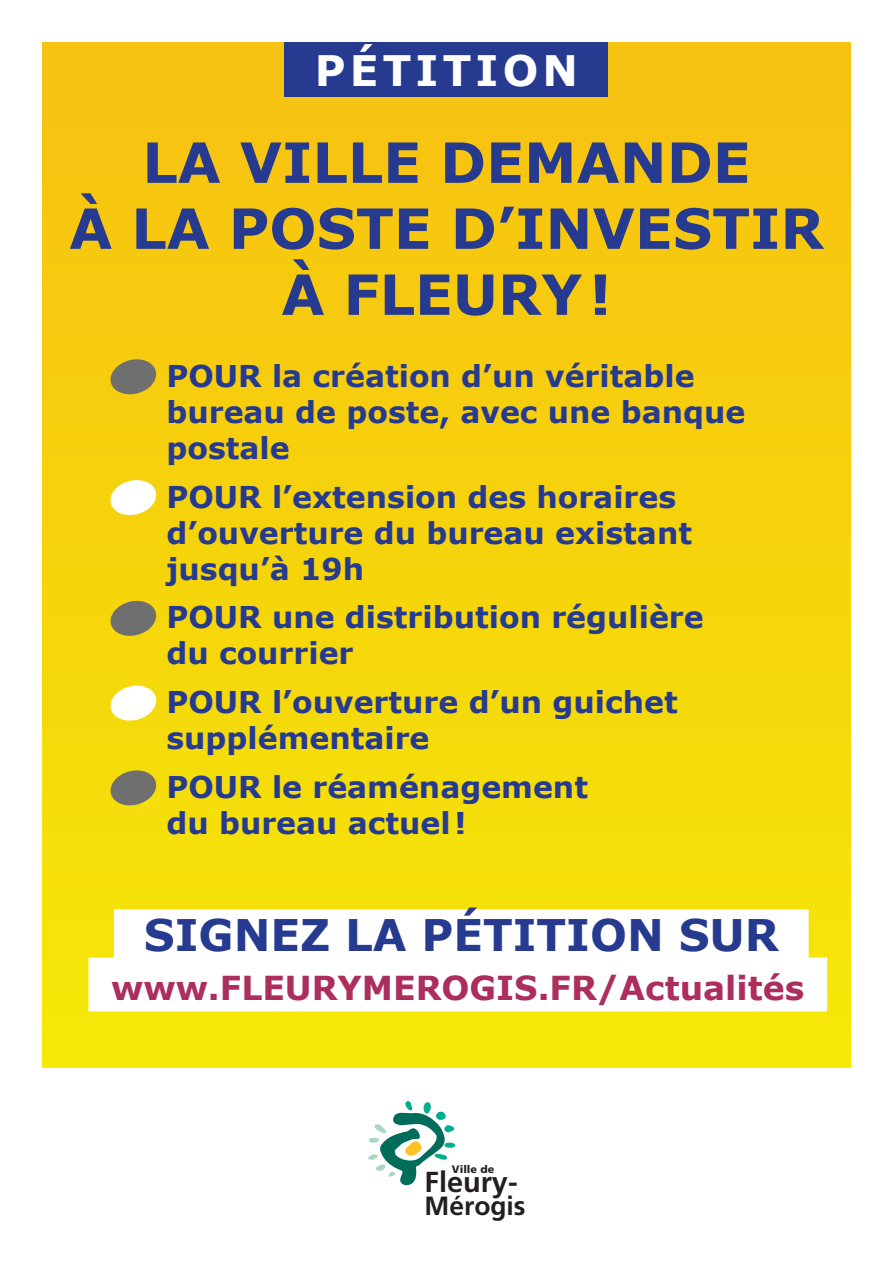
<style>
.page{position:relative;width:893px;height:1263px;background:#fff}
.page>*{position:absolute;margin:0;border:0;box-sizing:border-box;transform-origin:0 0}
.t1{font:700 55.5px/66px "Verdana";color:#263b90;text-align:center}
.t2{font:700 43.5px "Verdana";color:#263b90}
.t3{font:700 42px "Verdana";letter-spacing:.1em;color:#fff}
.t4{font:700 33px "Verdana";color:#ac2e5c}
.t5{font:700 30px/36px "Verdana";color:#263b90}
.t6{font:700 28.95px "Frutiger";color:#231f20}
.t7{font:700 26.4px "Frutiger";color:#231f20}
.t8{font:900 10.8px "Frutiger";color:#231f20}
</style>
<div class="page">
<div style="left:43px;top:43px;width:807px;height:1024px;background:linear-gradient(to bottom,#f7c011,#f5e808)"></div>
<svg style="left:109px;top:357px;width:49px;height:40px;background:#a1914b"></svg>
<svg style="left:109px;top:478px;width:49px;height:39px"></svg>
<svg style="left:109px;top:599px;width:49px;height:39px;background:#9e934b"></svg>
<svg style="left:109px;top:683px;width:49px;height:40px"></svg>
<svg style="left:109px;top:768px;width:49px;height:40px;background:#a0974a"></svg>
<svg style="left:368px;top:1101px;width:87px;height:85px"></svg>
<div style="left:114px;top:909px;width:695px;height:54px;background:#fff"></div>
<div style="left:88px;top:957px;width:739px;height:54px;background:#fff"></div>
<div style="left:285px;top:43px;width:323px;height:54px;background:#263b90"></div>
<p class="t3" style="left:315px;top:41px;width:265px">PÉTITION</p>
<p class="t1" style="left:69px;top:128px;width:756px">LA VILLE DEMANDE<br>À LA POSTE D’INVESTIR<br>À FLEURY!</p>
<p class="t5" style="left:166px;top:357px;width:580px">POUR la création d’un véritable bureau de poste, avec une banque postale</p>
<p class="t5" style="left:166px;top:478px;width:527px">POUR l’extension des horaires d’ouverture du bureau existant jusqu’à 19h</p>
<p class="t5" style="left:166px;top:599px;width:539px">POUR une distribution régulière du courrier</p>
<p class="t5" style="left:166px;top:684px;width:513px">POUR l’ouverture d’un guichet supplémentaire</p>
<p class="t5" style="left:166px;top:768px;width:423px">POUR le réaménagement du bureau actuel !</p>
<p class="t2" style="left:144px;top:905px;width:637px">SIGNEZ LA PÉTITION SUR</p>
<p class="t4" style="left:111px;top:964px;width:695px">www.FLEURYMEROGIS.FR/Actualités</p>
<p class="t8" style="left:452px;top:1162px;width:44px">Ville de</p>
<p class="t6" style="left:425px;top:1165px;width:95px">Fleury-</p>
<p class="t7" style="left:425px;top:1190px;width:103px">Mérogis</p>
</div>
